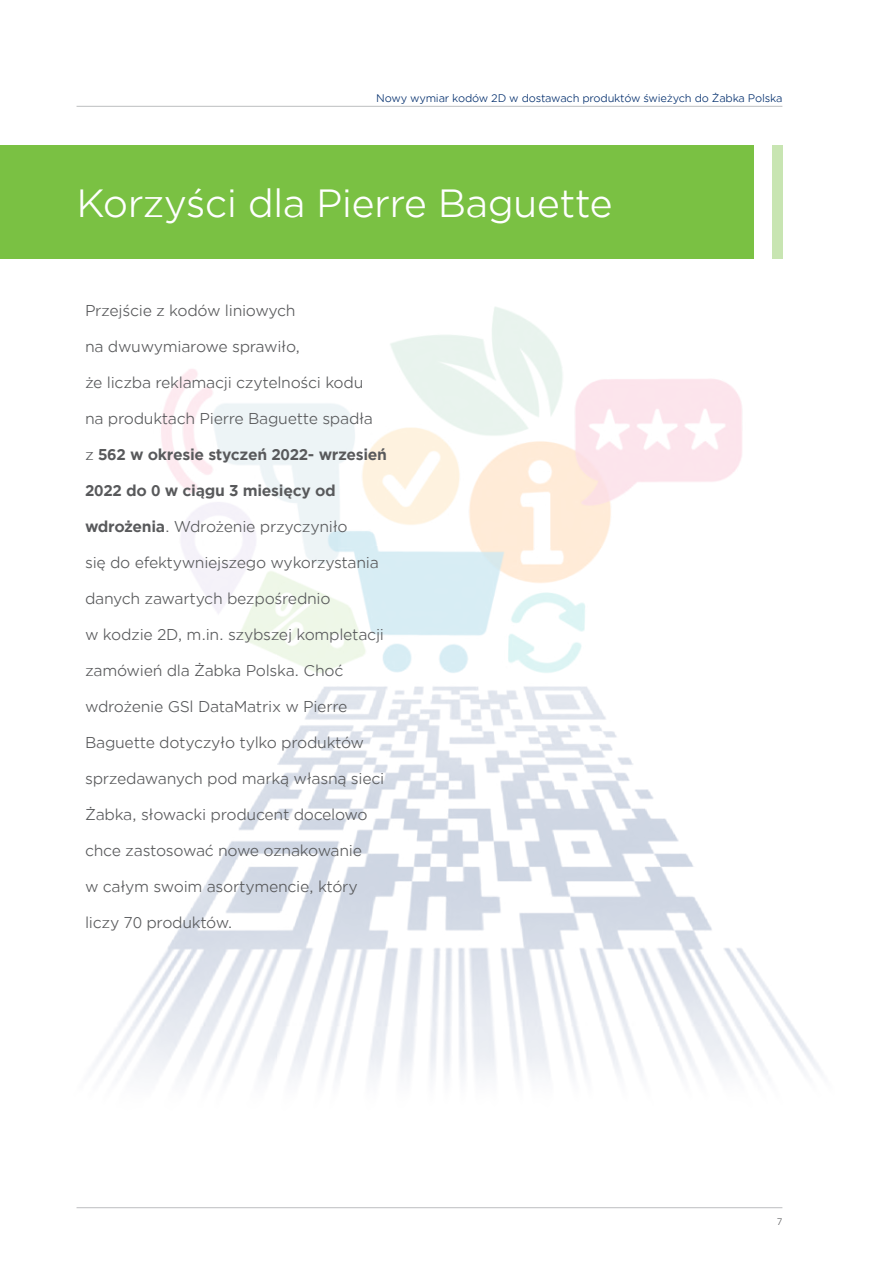
<style>
.page{position:relative;width:893px;height:1263px;background:#fff}
.page>*{position:absolute;margin:0;border:0;box-sizing:border-box;transform-origin:0 0}
.t1{font:37.5px "Gotham Office";letter-spacing:-.02em;color:#fff}
.t2{font:15px "Gotham Office";letter-spacing:-.02em;color:#58595b}
.t3{font:700 15px "Gotham Office";letter-spacing:-.02em;color:#58595b}
.t4{font:10.5px "Gotham Office";letter-spacing:-.02em;color:#002d6c}
.t5{font:9px "Gotham Office";color:#58595b}
.s1{font-weight:400}
.s2{font-weight:700}
</style>
<div class="page">
<hr style="left:77px;top:106px;width:705px;height:1px;background:#bcbec0">
<img style="left:76px;top:307px;width:745px;height:902px">
<svg style="left:76px;top:307px;width:351px;height:621px"></svg>
<div style="left:0;top:145px;width:753px;height:114px;background:#7ac143"></div>
<div style="left:772px;top:145px;width:10px;height:114px;background:#c8e5b2"></div>
<p class="t4" style="left:376px;top:91px;width:408px">Nowy wymiar kodów 2D w dostawach produktów świeżych do Żabka Polska</p>
<h1 class="t1" style="left:77px;top:178px;width:538px">Korzyści dla Pierre Baguette</h1>
<p class="t2" style="left:85px;top:300px;width:212px">Przejście z kodów liniowych</p>
<p class="t2" style="left:85px;top:336px;width:217px">na dwuwymiarowe sprawiło,</p>
<p class="t2" style="left:85px;top:372px;width:280px">że liczba reklamacji czytelności kodu</p>
<p class="t2" style="left:85px;top:408px;width:290px">na produktach Pierre Baguette spadła</p>
<p class="t3" style="left:85px;top:444px;width:304px"><span class="s1">z</span> 562 w okresie styczeń 2022- wrzesień</p>
<p class="t3" style="left:85px;top:480px;width:252px">2022 do 0 w ciągu 3 miesięcy od</p>
<p class="t2" style="left:85px;top:516px;width:264px"><span class="s2">wdrożenia</span>. Wdrożenie przyczyniło</p>
<p class="t2" style="left:85px;top:552px;width:295px">się do efektywniejszego wykorzystania</p>
<p class="t2" style="left:85px;top:588px;width:247px">danych zawartych bezpośrednio</p>
<p class="t2" style="left:85px;top:624px;width:300px">w kodzie 2D, m.in. szybszej kompletacji</p>
<p class="t2" style="left:85px;top:660px;width:260px">zamówień dla Żabka Polska. Choć</p>
<p class="t2" style="left:85px;top:696px;width:264px">wdrożenie GSl DataMatrix w Pierre</p>
<p class="t2" style="left:85px;top:732px;width:281px">Baguette dotyczyło tylko produktów</p>
<p class="t2" style="left:85px;top:768px;width:301px">sprzedawanych pod marką własną sieci</p>
<p class="t2" style="left:85px;top:804px;width:284px">Żabka, słowacki producent docelowo</p>
<p class="t2" style="left:85px;top:840px;width:279px">chce zastosować nowe oznakowanie</p>
<p class="t2" style="left:85px;top:876px;width:274px">w całym swoim asortymencie, który</p>
<p class="t2" style="left:85px;top:912px;width:149px">liczy 70 produktów.</p>
<p class="t5" style="left:777px;top:1215px;width:7px">7</p>
</div>
